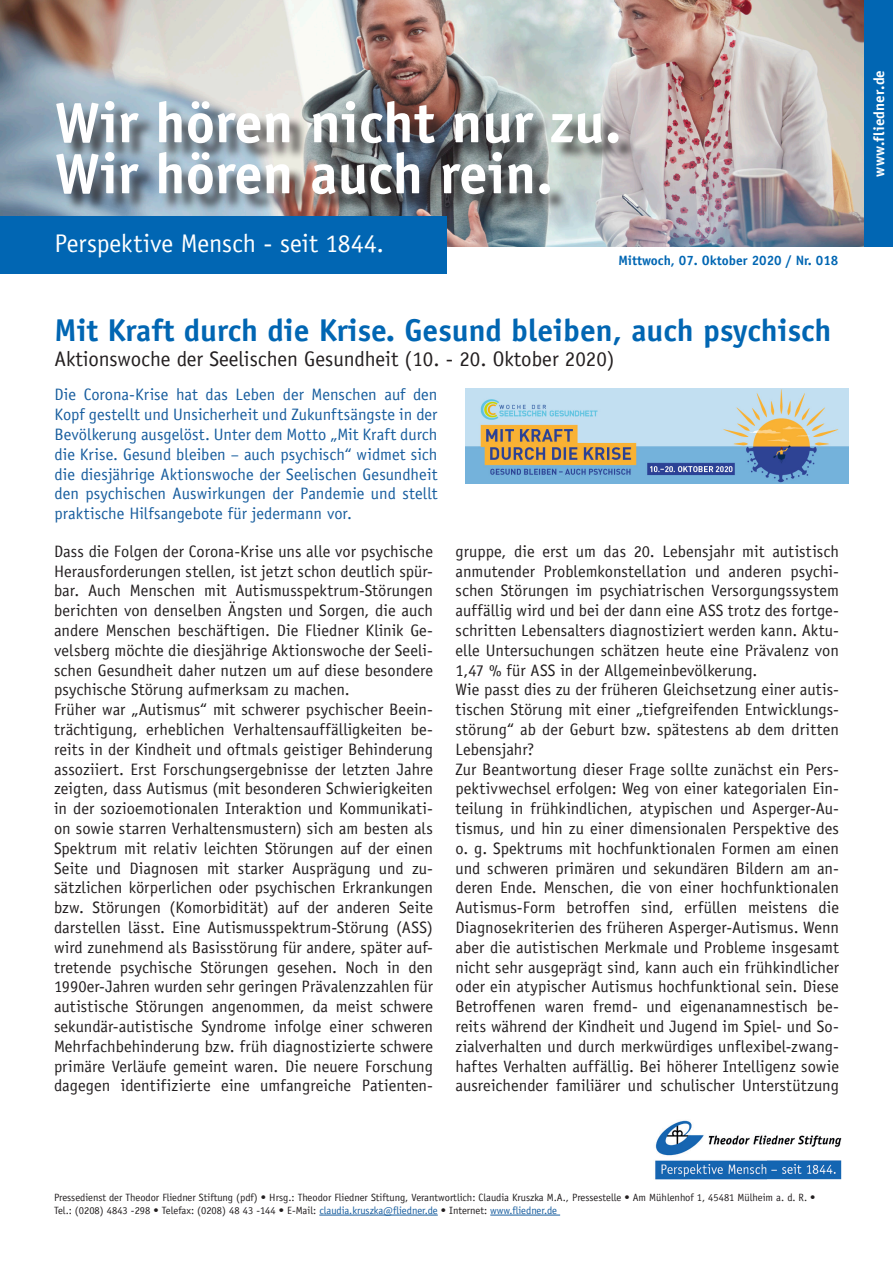
<style>
.page{position:relative;width:893px;height:1263px;background:#fff}
.page>*{position:absolute;margin:0;border:0;box-sizing:border-box;transform-origin:0 0}
.t1{font:700 57px "Officina Sans";color:#fff}
.t2{font:700 31.5px "Officina Sans";color:#0166b3}
.t3{font:25.5px "Officina Sans";color:#fff}
.t4{font:21px "Officina Sans";color:#231f20}
.t5{font:16.5px/19.8px "Officina Sans";color:#231f20;text-align:justify}
.t6{font:16.5px/19.8px "Officina Sans";letter-spacing:.005em;color:#175d9e;text-align:justify}
.t7{font:700 15px "Officina Sans";letter-spacing:.01em;color:#fff}
.t8{font:700 13.5px "Officina Sans";color:#0166b3}
.t9{font:10.5px "Officina Sans";color:#231f20}
.s1{color:#175d9e}
</style>
<div class="page">
<img style="left:0;top:0;width:864px;height:246px">
<div style="left:0;top:217px;width:446px;height:57px;background:#0166b3"></div>
<img style="left:655px;top:1120px;width:187px;height:60px">
<hr style="left:319px;top:1215px;width:119px;height:1px;background:#175d9e">
<hr style="left:490px;top:1215px;width:70px;height:1px;background:#175d9e">
<div style="left:864px;top:0;width:29px;height:247px;background:#0166b3"></div>
<div style="left:60px;top:104px;width:577px;height:109px;background:#231f20;opacity:.75"></div>
<img style="left:465px;top:388px;width:383px;height:96px">
<p class="t1" style="left:55px;top:87px;width:568px">Wir hören nicht nur zu.</p>
<p class="t1" style="left:55px;top:138px;width:500px">Wir hören auch rein.</p>
<p class="t3" style="left:54px;top:228px;width:331px">Perspektive Mensch - seit 1844.</p>
<p class="t8" style="left:618px;top:252px;width:222px">Mittwoch, 07. Oktober 2020 / Nr. 018</p>
<p class="t2" style="left:54px;top:311px;width:778px">Mit Kraft durch die Krise. Gesund bleiben, auch psychisch</p>
<p class="t4" style="left:54px;top:346px;width:562px">Aktionswoche der Seelischen Gesundheit (10. - 20. Oktober 2020)</p>
<p class="t6" style="left:54px;top:385px;width:384px">Die Corona-Krise hat das Leben der Menschen auf den Kopf gestellt und Unsicherheit und Zukunftsängste in der Bevölkerung ausgelöst. Unter dem Motto „Mit Kraft durch die Krise. Gesund bleiben – auch psychisch“ widmet sich die diesjährige Aktionswoche der Seelischen Gesundheit den psychischen Auswirkungen der Pandemie und stellt praktische Hilfsangebote für jedermann vor.</p>
<p class="t5" style="left:54px;top:541px;width:381px">Dass die Folgen der Corona-Krise uns alle vor psychische Herausforderungen stellen, ist jetzt schon deutlich spür&shy;bar. Auch Menschen mit Autismusspektrum-Störungen berichten von denselben Ängsten und Sorgen, die auch andere Menschen beschäftigen. Die Fliedner Klinik Ge&shy;velsberg möchte die diesjährige Aktionswoche der Seeli&shy;schen Gesundheit daher nutzen um auf diese besondere psychische Störung aufmerksam zu machen.</p>
<p class="t5" style="left:54px;top:700px;width:381px">Früher war „Autismus“ mit schwerer psychischer Beein&shy;trächtigung, erheblichen Verhaltensauffälligkeiten be&shy;reits in der Kindheit und oftmals geistiger Behinderung assoziiert. Erst Forschungsergebnisse der letzten Jahre zeigten, dass Autismus (mit besonderen Schwierigkeiten in der sozioemotionalen Interaktion und Kommunikati&shy;on sowie starren Verhaltensmustern) sich am besten als Spektrum mit relativ leichten Störungen auf der einen Seite und Diagnosen mit starker Ausprägung und zu&shy;sätzlichen körperlichen oder psychischen Erkrankungen bzw. Störungen (Komorbidität) auf der anderen Seite darstellen lässt. Eine Autismusspektrum-Störung (ASS) wird zunehmend als Basisstörung für andere, später auf&shy;tretende psychische Störungen gesehen. Noch in den 1990er-Jahren wurden sehr geringen Prävalenzzahlen für autistische Störungen angenommen, da meist schwere sekundär-autistische Syndrome infolge einer schweren Mehrfachbehinderung bzw. früh diagnostizierte schwere primäre Verläufe gemeint waren. Die neuere Forschung dagegen identifizierte eine umfangreiche Patienten-</p>
<p class="t5" style="left:455px;top:541px;width:385px">gruppe, die erst um das 20. Lebensjahr mit autistisch anmutender Problemkonstellation und anderen psychi&shy;schen Störungen im psychiatrischen Versorgungssystem auffällig wird und bei der dann eine ASS trotz des fortge&shy;schritten Lebensalters diagnostiziert werden kann. Aktu&shy;elle Untersuchungen schätzen heute eine Prävalenz von 1,47 % für ASS in der Allgemeinbevölkerung.</p>
<p class="t5" style="left:455px;top:680px;width:385px">Wie passt dies zu der früheren Gleichsetzung einer autis&shy;tischen Störung mit einer „tiefgreifenden Entwicklungs&shy;störung“ ab der Geburt bzw. spätestens ab dem dritten Lebensjahr?</p>
<p class="t5" style="left:455px;top:759px;width:385px">Zur Beantwortung dieser Frage sollte zunächst ein Pers&shy;pektivwechsel erfolgen: Weg von einer kategorialen Ein&shy;teilung in frühkindlichen, atypischen und Asperger-Au&shy;tismus, und hin zu einer dimensionalen Perspektive des o. g. Spektrums mit hochfunktionalen Formen am einen und schweren primären und sekundären Bildern am an&shy;deren Ende. Menschen, die von einer hochfunktionalen Autismus-Form betroffen sind, erfüllen meistens die Diagnosekriterien des früheren Asperger-Autismus. Wenn aber die autistischen Merkmale und Probleme insgesamt nicht sehr ausgeprägt sind, kann auch ein frühkindlicher oder ein atypischer Autismus hochfunktional sein. Diese Betroffenen waren fremd- und eigenanamnestisch be&shy;reits während der Kindheit und Jugend im Spiel- und So&shy;zialverhalten und durch merkwürdiges unflexibel-zwang&shy;haftes Verhalten auffällig. Bei höherer Intelligenz sowie ausreichender familiärer und schulischer Unterstützung</p>
<p class="t7" style="left:870px;top:177px;width:108px;rotate:-90deg">www.fliedner.de</p>
<p class="t9" style="left:54px;top:1191px;width:763px">Pressedienst der Theodor Fliedner Stiftung (pdf) • Hrsg.: Theodor Fliedner Stiftung, Verantwortlich: Claudia Kruszka M.A., Pressestelle • Am Mühlenhof 1, 45481 Mülheim a. d. R. •</p>
<p class="t9" style="left:54px;top:1204px;width:504px">Tel.: (0208) 4843 -298 • Telefax: (0208) 48 43 -144 • E-Mail: <span class="s1">claudia.kruszka@fliedner.de</span> • Internet: <span class="s1">www.fliedner.de</span></p>
</div>
